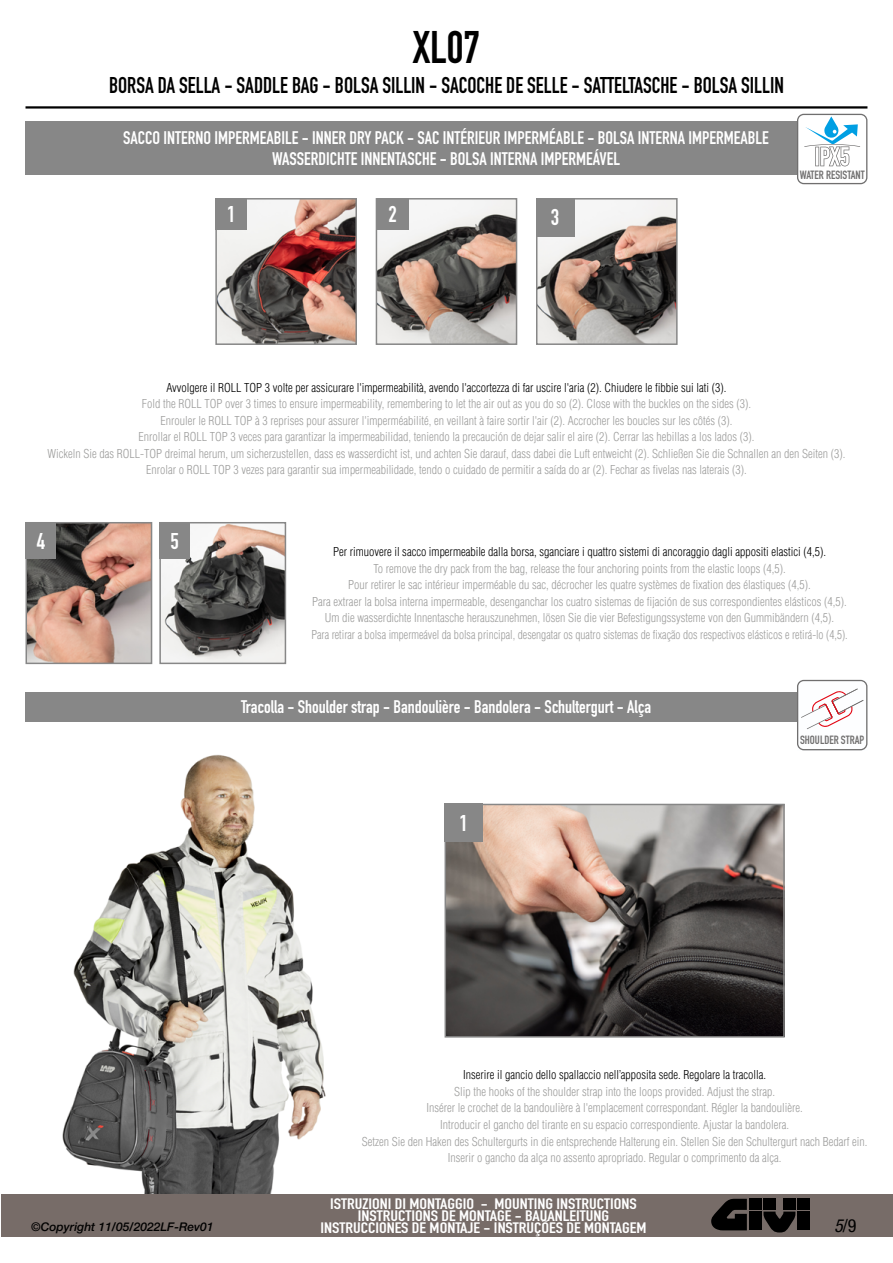
<style>
.page{position:relative;width:893px;height:1263px;background:#fff}
.page>*{position:absolute;margin:0;border:0;box-sizing:border-box;transform-origin:0 0}
.t1{font:45px "DIN Engschrift Std";color:#000}
.t2{font:22.5px "DIN Engschrift Std";color:#000;scale:.95 1}
.t3{font:22.5px "DIN Engschrift Std";color:#fff}
.t4{font:18px/21.6px "DIN Engschrift Std";color:#fff;text-align:center}
.t5{font:condensed 18px "Helvetica Neue LT Std";color:#000}
.t6{font:15px/12px "DIN Engschrift Std";color:#fff;text-align:center;scale:1.2 1}
.t7{font:300 condensed 12px/16.5px "Helvetica LT Std";color:#9d9d9c;text-align:center}
.t8{font:300 condensed 12px "Helvetica LT Std";color:#000}
.t9{font:italic 500 12px "Helvetica Neue LT Std";color:#000}
.t10{font:11.85px "DIN Engschrift Std";color:#706f6f}
.s1{font-style:italic}
</style>
<div class="page">
<img style="left:218px;top:201px;width:136px;height:141px">
<div style="left:215px;top:198px;width:142px;height:147px;border:2px solid #878787"></div>
<img style="left:379px;top:201px;width:135px;height:141px">
<div style="left:376px;top:198px;width:141px;height:147px;border:2px solid #878787"></div>
<div style="left:215px;top:198px;width:32px;height:32px;background:#878787"></div>
<div style="left:377px;top:198px;width:32px;height:32px;background:#878787"></div>
<img style="left:539px;top:201px;width:136px;height:141px">
<div style="left:536px;top:198px;width:142px;height:147px;border:2px solid #878787"></div>
<div style="left:536px;top:198px;width:38px;height:38px;background:#878787"></div>
<img style="left:29px;top:525px;width:120px;height:136px">
<div style="left:26px;top:522px;width:126px;height:142px;border:2px solid #878787"></div>
<img style="left:162px;top:525px;width:121px;height:136px">
<div style="left:159px;top:522px;width:127px;height:142px;border:2px solid #878787"></div>
<div style="left:26px;top:522px;width:30px;height:37px;background:#878787"></div>
<div style="left:159px;top:522px;width:31px;height:37px;background:#878787"></div>
<img style="left:62px;top:754px;width:264px;height:440px">
<img style="left:448px;top:807px;width:334px;height:227px">
<div style="left:445px;top:804px;width:340px;height:233px;border:2px solid #878787"></div>
<div style="left:445px;top:804px;width:38px;height:38px;background:#878787"></div>
<div style="left:26px;top:121px;width:841px;height:54px;background:#878787"></div>
<svg style="left:797px;top:114px;width:70px;height:70px"></svg>
<div style="left:1px;top:1194px;width:891px;height:43px;background:#776c68"></div>
<hr style="left:26px;top:106px;width:841px;height:3px;background:#000">
<svg style="left:711px;top:1199px;width:36px;height:31px"></svg>
<div style="left:749px;top:1199px;width:12px;height:11px;background:#000"></div>
<div style="left:749px;top:1211px;width:12px;height:19px;background:#000"></div>
<div style="left:798px;top:1199px;width:12px;height:11px;background:#000"></div>
<div style="left:798px;top:1211px;width:12px;height:19px;background:#000"></div>
<div style="left:763px;top:1199px;width:13px;height:11px;background:#000"></div>
<div style="left:783px;top:1199px;width:12px;height:11px;background:#000"></div>
<svg style="left:763px;top:1211px;width:32px;height:21px"></svg>
<div style="left:26px;top:692px;width:841px;height:29px;background:#878787"></div>
<svg style="left:797px;top:680px;width:70px;height:70px"></svg>
<h1 class="t1" style="left:413px;top:21px;width:69px">XL07</h1>
<h2 class="t2" style="left:109px;top:72px;width:712px">BORSA DA SELLA - SADDLE BAG - BOLSA SILLIN - SACOCHE DE SELLE - SATTELTASCHE - BOLSA SILLIN</h2>
<h3 class="t4" style="left:123px;top:127px;width:647px">SACCO INTERNO IMPERMEABILE - INNER DRY PACK - SAC INTÉRIEUR IMPERMÉABLE - BOLSA INTERNA IMPERMEABLE<br>WASSERDICHTE INNENTASCHE - BOLSA INTERNA IMPERMEÁVEL</h3>
<h2 class="t3" style="left:227px;top:201px;width:10px">1</h2>
<h2 class="t3" style="left:388px;top:201px;width:10px">2</h2>
<h2 class="t3" style="left:551px;top:204px;width:10px">3</h2>
<p class="t10" style="left:800px;top:167px;width:66px">WATER RESISTANT</p>
<p class="t8" style="left:166px;top:380px;width:562px">Avvolgere il ROLL TOP 3 volte per assicurare l'impermeabilità, avendo l'accortezza di far uscire l'aria (2). Chiudere le fibbie sui lati (3).</p>
<p class="t7" style="left:48px;top:396px;width:799px">Fold the ROLL TOP over 3 times to ensure impermeability, remembering to let the air out as you do so (2). Close with the buckles on the sides (3).<br>Enrouler le ROLL TOP à 3 reprises pour assurer l'imperméabilité, en veillant à faire sortir l'air (2). Accrocher les boucles sur les côtés (3).<br>Enrollar el ROLL TOP 3 veces para garantizar la impermeabilidad, teniendo la precaución de dejar salir el aire (2). Cerrar las hebillas a los lados (3).<br>Wickeln Sie das ROLL-TOP dreimal herum, um sicherzustellen, dass es wasserdicht ist, und achten Sie darauf, dass dabei die Luft entweicht (2). Schließen Sie die Schnallen an den Seiten (3).<br>Enrolar o ROLL TOP 3 vezes para garantir sua impermeabilidade, tendo o cuidado de permitir a saída do ar (2). Fechar as fivelas nas laterais (3).</p>
<h2 class="t3" style="left:37px;top:527px;width:10px">4</h2>
<h2 class="t3" style="left:171px;top:527px;width:10px">5</h2>
<p class="t8" style="left:333px;top:544px;width:495px">Per rimuovere il sacco impermeabile dalla borsa, sganciare i quattro sistemi di ancoraggio dagli appositi elastici (4,5).</p>
<p class="t7" style="left:311px;top:560px;width:538px">To remove the dry pack from the bag, release the four anchoring points from the elastic loops (4,5).<br>Pour retirer le sac intérieur imperméable du sac, décrocher les quatre systèmes de fixation des élastiques (4,5).<br>Para extraer la bolsa interna impermeable, desenganchar los cuatro sistemas de fijación de sus correspondientes elásticos (4,5).<br>Um die wasserdichte Innentasche herauszunehmen, lösen Sie die vier Befestigungssysteme von den Gummibändern (4,5).<br>Para retirar a bolsa impermeável da bolsa principal, desengatar os quatro sistemas de fixação dos respectivos elásticos e retirá-lo (4,5).</p>
<h3 class="t4" style="left:241px;top:696px;width:412px">Tracolla - Shoulder strap - Bandoulière - Bandolera - Schultergurt - Alça</h3>
<h2 class="t3" style="left:459px;top:810px;width:10px">1</h2>
<p class="t10" style="left:800px;top:733px;width:66px">SHOULDER STRAP</p>
<p class="t9" style="left:31px;top:1220px;width:184px">©Copyright 11/05/2022LF-Rev01</p>
<p class="t8" style="left:463px;top:1068px;width:305px">Inserire il gancio dello spallaccio nell’apposita sede. Regolare la tracolla.</p>
<p class="t7" style="left:362px;top:1083px;width:507px">Slip the hooks of the shoulder strap into the loops provided. Adjust the strap.<br>Insérer le crochet de la bandoulière à l'emplacement correspondant. Régler la bandoulière.<br>Introducir el gancho del tirante en su espacio correspondiente. Ajustar la bandolera.<br>Setzen Sie den Haken des Schultergurts in die entsprechende Halterung ein. Stellen Sie den Schultergurt nach Bedarf ein.<br>Inserir o gancho da alça no assento apropriado. Regular o comprimento da alça.</p>
<p class="t6" style="left:320px;top:1197px;width:273px">ISTRUZIONI DI MONTAGGIO - MOUNTING INSTRUCTIONS<br>INSTRUCTIONS DE MONTAGE - BAUANLEITUNG<br>INSTRUCCIONES DE MONTAJE - INSTRUÇÕES DE MONTAGEM</p>
<h3 class="t5" style="left:834px;top:1215px;width:24px"><span class="s1">5</span>/9</h3>
</div>
